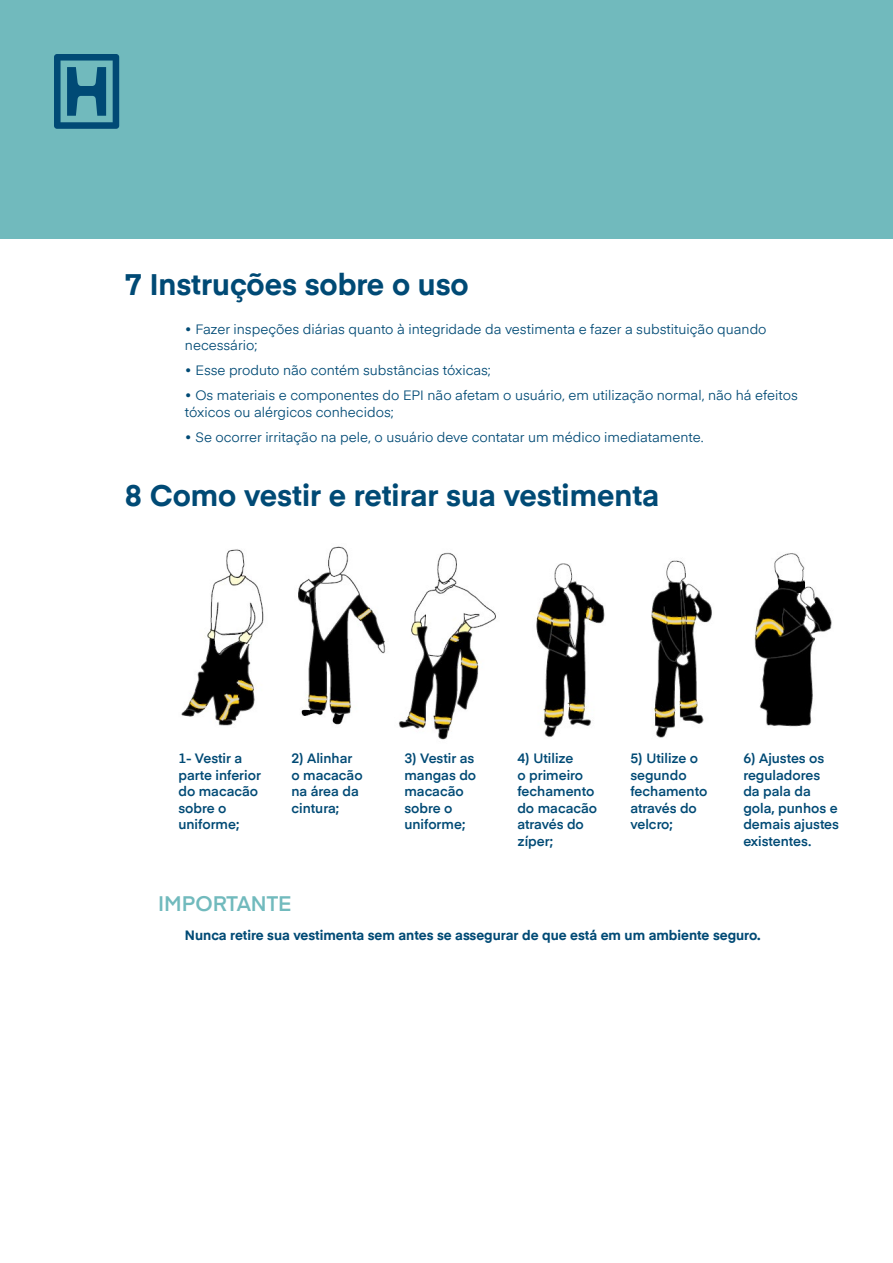
<style>
.page{position:relative;width:893px;height:1263px;background:#fff}
.page>*{position:absolute;margin:0;border:0;box-sizing:border-box;transform-origin:0 0}
.t1{font:700 29.7px "Eina 01";color:#004a75}
.t2{font:600 21px "Eina 01";color:#71babd}
.t3{font:13.5px/16.5px "Eina 01";color:#004a75}
.t4{font:600 13.5px/16.5px "Eina 01";color:#004a75}
.t5{font:700 13.5px "Eina 01";color:#004a75}
</style>
<div class="page">
<div style="left:0;top:0;width:893px;height:238px;background:#71babd"></div>
<svg style="left:54px;top:54px;width:65px;height:75px"></svg>
<img style="left:181px;top:546px;width:315px;height:194px">
<img style="left:536px;top:553px;width:296px;height:185px">
<h1 class="t1" style="left:125px;top:262px;width:346px">7 Instruções sobre o uso</h1>
<p class="t3" style="left:185px;top:320px;width:583px">• Fazer inspeções diárias quanto à integridade da vestimenta e fazer a substituição quando necessário;</p>
<p class="t3" style="left:185px;top:361px;width:307px">• Esse produto não contém substâncias tóxicas;</p>
<p class="t3" style="left:185px;top:386px;width:614px">• Os materiais e componentes do EPI não afetam o usuário, em utilização normal, não há efeitos tóxicos ou alérgicos conhecidos;</p>
<p class="t3" style="left:185px;top:428px;width:520px">• Se ocorrer irritação na pele, o usuário deve contatar um médico imediatamente.</p>
<h1 class="t1" style="left:125px;top:473px;width:536px">8 Como vestir e retirar sua vestimenta</h1>
<p class="t4" style="left:178px;top:749px;width:84px">1- Vestir a parte inferior do macacão sobre o uniforme;</p>
<p class="t4" style="left:291px;top:749px;width:73px">2) Alinhar o macacão na área da cintura;</p>
<p class="t4" style="left:404px;top:749px;width:73px">3) Vestir as mangas do macacão sobre o uniforme;</p>
<p class="t4" style="left:517px;top:749px;width:81px">4) Utilize<br>o primeiro fechamento do macacão através do zíper;</p>
<p class="t4" style="left:630px;top:749px;width:78px">5) Utilize o segundo fechamento através do velcro;</p>
<p class="t4" style="left:743px;top:749px;width:97px">6) Ajustes os reguladores da pala da gola, punhos e demais ajustes existentes.</p>
<h2 class="t2" style="left:158px;top:888px;width:135px">IMPORTANTE</h2>
<p class="t5" style="left:185px;top:925px;width:577px">Nunca retire sua vestimenta sem antes se assegurar de que está em um ambiente seguro.</p>
</div>
